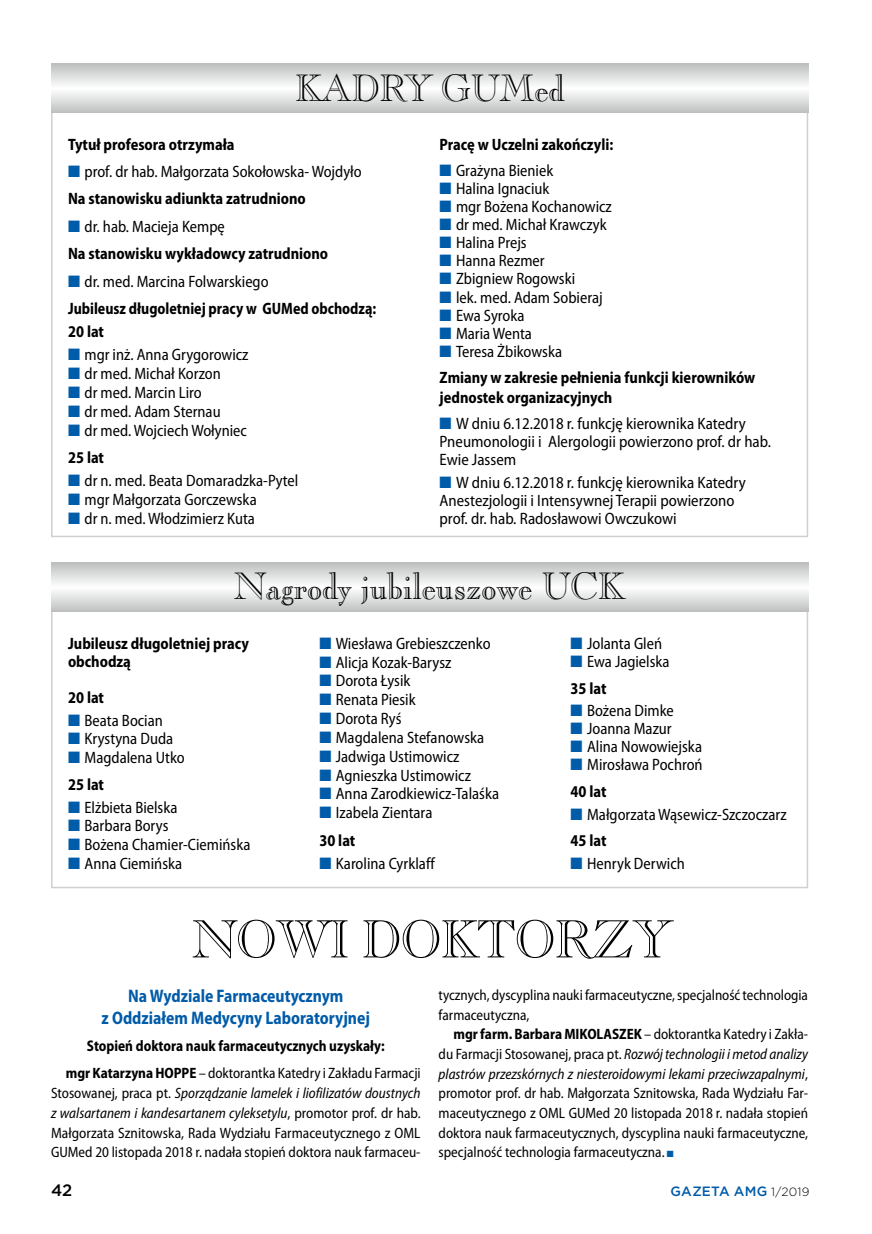
<style>
.page{position:relative;width:872px;height:1234px;background:#fff}
.page>*{position:absolute;margin:0;border:0;box-sizing:border-box;transform-origin:0 0}
.t1{font:52.5px "Caslon Opnface EU";color:#000;scale:.96 1}
.t2{font:37.5px "Caslon Opnface EU";color:#000;scale:.96 1}
.t3{font:700 semi-condensed 18.15px/22px "Myriad Pro";color:#005ba8;text-align:center;scale:.93 1}
.t4{font:semi-condensed 16.5px/27.3px "Myriad Pro";color:#000;scale:.96 1}
.t5{font:700 semi-condensed 16.5px/27.3px "Myriad Pro";color:#000;scale:.94 1}
.t6{font:semi-condensed 16.5px/18px "Myriad Pro";color:#000}
.t7{font:700 semi-condensed 16.5px/27.3px "Myriad Pro";color:#000;scale:.91 1}
.t8{font:500 16.5px "Gotham";color:#000}
.t9{font:700 semi-condensed 15.45px "Myriad Pro";color:#000;scale:.93 1}
.t10{font:semi-condensed 15px/19.6px "Myriad Pro";color:#000;text-align:justify;scale:.96 1}
.t11{font:500 13.5px "Gotham";letter-spacing:.015em;color:#005ba8}
.s1{color:#005ba8}
.s2{font-weight:700}
.s3{font-weight:400}
.s4{font-style:italic}
.s5{font-weight:300;font-size:12px;color:#000}
</style>
<div class="page">
<svg style="left:51px;top:64px;width:757px;height:49px"></svg>
<svg style="left:51px;top:562px;width:757px;height:49px"></svg>
<h2 class="t2" style="left:295px;top:64px;width:281px">KADRY GUMed</h2>
<p class="t5" style="left:68px;top:130px;width:179px">Tytuł profesora otrzymała</p>
<p class="t4" style="left:68px;top:157px;width:307px"><span class="s1">■</span> prof. dr hab. Małgorzata Sokołowska- Wojdyło<br><span class="s2">Na stanowisku adiunkta zatrudniono</span></p>
<p class="t5" style="left:68px;top:212px;width:278px"><span class="s1">■</span> <span class="s3">dr. hab. Macieja Kempę<br></span>Na stanowisku wykładowcy zatrudniono</p>
<p class="t7" style="left:68px;top:267px;width:340px"><span class="s1">■</span> <span class="s3">dr. med. Marcina Folwarskiego<br></span>Jubileusz długoletniej pracy w GUMed obchodzą:</p>
<p class="t5" style="left:68px;top:317px;width:40px">20 lat</p>
<p class="t4" style="left:68px;top:340px;width:189px"><span class="s1">■</span> mgr inż. Anna Grygorowicz</p>
<p class="t4" style="left:68px;top:359px;width:161px"><span class="s1">■</span> dr med. Michał Korzon</p>
<p class="t4" style="left:68px;top:378px;width:141px"><span class="s1">■</span> dr med. Marcin Liro</p>
<p class="t4" style="left:68px;top:397px;width:160px"><span class="s1">■</span> dr med. Adam Sternau</p>
<p class="t4" style="left:68px;top:416px;width:188px"><span class="s1">■</span> dr med. Wojciech Wołyniec<br><span class="s2">25 lat</span></p>
<p class="t4" style="left:68px;top:466px;width:241px"><span class="s1">■</span> dr n. med. Beata Domaradzka-Pytel</p>
<p class="t4" style="left:68px;top:485px;width:198px"><span class="s1">■</span> mgr Małgorzata Gorczewska</p>
<p class="t4" style="left:68px;top:504px;width:196px"><span class="s1">■</span> dr n. med. Włodzimierz Kuta</p>
<p class="t5" style="left:439px;top:130px;width:186px">Pracę w Uczelni zakończyli:</p>
<p class="t4" style="left:439px;top:157px;width:120px"><span class="s1">■</span> Grażyna Bieniek</p>
<p class="t4" style="left:439px;top:175px;width:116px"><span class="s1">■</span> Halina Ignaciuk</p>
<p class="t4" style="left:439px;top:193px;width:181px"><span class="s1">■</span> mgr Bożena Kochanowicz</p>
<p class="t4" style="left:439px;top:211px;width:175px"><span class="s1">■</span> dr med. Michał Krawczyk</p>
<p class="t4" style="left:439px;top:229px;width:92px"><span class="s1">■</span> Halina Prejs</p>
<p class="t4" style="left:439px;top:247px;width:111px"><span class="s1">■</span> Hanna Rezmer</p>
<p class="t4" style="left:439px;top:265px;width:143px"><span class="s1">■</span> Zbigniew Rogowski</p>
<p class="t4" style="left:439px;top:283px;width:171px"><span class="s1">■</span> lek. med. Adam Sobieraj</p>
<p class="t4" style="left:439px;top:301px;width:90px"><span class="s1">■</span> Ewa Syroka</p>
<p class="t4" style="left:439px;top:319px;width:98px"><span class="s1">■</span> Maria Wenta</p>
<p class="t5" style="left:439px;top:337px;width:337px;line-height:26.5px"><span class="s1">■</span> <span class="s3">Teresa Żbikowska<br></span>Zmiany w zakresie pełnienia funkcji kierowników</p>
<p class="t5" style="left:439px;top:383px;width:185px">jednostek organizacyjnych</p>
<p class="t6" style="left:439px;top:414px;width:333px"><span class="s1">■</span> W dniu 6.12.2018 r. funkcję kierownika Katedry<br>Pneumonologii i Alergologii powierzono prof. dr hab.<br>Ewie Jassem</p>
<p class="t6" style="left:439px;top:473px;width:308px"><span class="s1">■</span> W dniu 6.12.2018 r. funkcję kierownika Katedry<br>Anestezjologii i Intensywnej Terapii powierzono prof. dr. hab. Radosławowi Owczukowi</p>
<h2 class="t2" style="left:234px;top:563px;width:408px">Nagrody jubileuszowe UCK</h2>
<p class="t5" style="left:68px;top:633px;width:194px;line-height:18.6px">Jubileusz długoletniej pracy obchodzą</p>
<p class="t5" style="left:68px;top:683px;width:40px">20 lat</p>
<p class="t4" style="left:68px;top:706px;width:100px"><span class="s1">■</span> Beata Bocian</p>
<p class="t4" style="left:68px;top:724px;width:111px"><span class="s1">■</span> Krystyna Duda</p>
<p class="t4" style="left:68px;top:743px;width:123px"><span class="s1">■</span> Magdalena Utko<br><span class="s2">25 lat</span></p>
<p class="t4" style="left:68px;top:793px;width:116px"><span class="s1">■</span> Elżbieta Bielska</p>
<p class="t4" style="left:68px;top:811px;width:106px"><span class="s1">■</span> Barbara Borys</p>
<p class="t4" style="left:68px;top:830px;width:192px"><span class="s1">■</span> Bożena Chamier-Ciemińska</p>
<p class="t4" style="left:68px;top:849px;width:120px"><span class="s1">■</span> Anna Ciemińska</p>
<p class="t4" style="left:319px;top:629px;width:180px"><span class="s1">■</span> Wiesława Grebieszczenko</p>
<p class="t4" style="left:319px;top:648px;width:139px"><span class="s1">■</span> Alicja Kozak-Barysz</p>
<p class="t4" style="left:319px;top:666px;width:96px"><span class="s1">■</span> Dorota Łysik</p>
<p class="t4" style="left:319px;top:685px;width:102px"><span class="s1">■</span> Renata Piesik</p>
<p class="t4" style="left:319px;top:704px;width:87px"><span class="s1">■</span> Dorota Ryś</p>
<p class="t4" style="left:319px;top:723px;width:173px"><span class="s1">■</span> Magdalena Stefanowska</p>
<p class="t4" style="left:319px;top:742px;width:147px"><span class="s1">■</span> Jadwiga Ustimowicz</p>
<p class="t4" style="left:319px;top:761px;width:159px"><span class="s1">■</span> Agnieszka Ustimowicz</p>
<p class="t4" style="left:319px;top:779px;width:189px"><span class="s1">■</span> Anna Zarodkiewicz-Talaśka</p>
<p class="t4" style="left:319px;top:798px;width:119px"><span class="s1">■</span> Izabela Zientara<br><span class="s2">30 lat</span></p>
<p class="t4" style="left:319px;top:849px;width:122px"><span class="s1">■</span> Karolina Cyrklaff</p>
<p class="t4" style="left:570px;top:629px;width:97px"><span class="s1">■</span> Jolanta Gleń</p>
<p class="t4" style="left:570px;top:647px;width:105px;line-height:26.7px"><span class="s1">■</span> Ewa Jagielska<br><span class="s2">35 lat</span></p>
<p class="t4" style="left:570px;top:696px;width:109px"><span class="s1">■</span> Bożena Dimke</p>
<p class="t4" style="left:570px;top:714px;width:107px"><span class="s1">■</span> Joanna Mazur</p>
<p class="t4" style="left:570px;top:732px;width:138px"><span class="s1">■</span> Alina Nowowiejska</p>
<p class="t4" style="left:570px;top:751px;width:139px;line-height:26.7px"><span class="s1">■</span> Mirosława Pochroń<br><span class="s2">40 lat</span></p>
<p class="t4" style="left:570px;top:800px;width:226px;line-height:26.7px"><span class="s1">■</span> Małgorzata Wąsewicz-Szczoczarz<br><span class="s2">45 lat</span></p>
<p class="t4" style="left:570px;top:849px;width:120px"><span class="s1">■</span> Henryk Derwich</p>
<h1 class="t1" style="left:193px;top:906px;width:499px">NOWI DOKTORZY</h1>
<p class="t3" style="left:102px;top:984px;width:290px">Na Wydziale Farmaceutycznym<br>z Oddziałem Medycyny Laboratoryjnej</p>
<p class="t9" style="left:87px;top:1035px;width:322px">Stopień doktora nauk farmaceutycznych uzyskały:</p>
<p class="t10" style="left:51px;top:1063px;width:386px;text-indent:15px"><span class="s2">mgr Katarzyna HOPPE</span> – doktorantka Katedry i Zakładu Farmacji Stosowanej, praca pt. <span class="s4">Sporządzanie lamelek i liofilizatów doustnych z walsartanem i kandesartanem cyleksetylu</span>, promotor prof. dr hab.<br>Małgorzata Sznitowska, Rada Wydziału Farmaceutycznego z OML GUMed 20 listopada 2018 r. nadała stopień doktora nauk farmaceu-</p>
<p class="t10" style="left:438px;top:984px;width:386px">tycznych, dyscyplina nauki farmaceutyczne, specjalność technologia farmaceutyczna,</p>
<p class="t10" style="left:438px;top:1024px;width:386px;text-indent:15px"><span class="s2">mgr farm. Barbara MIKOLASZEK</span> – doktorantka Katedry i Zakła&shy;du Farmacji Stosowanej, praca pt. <span class="s4">Rozwój technologii i metod analizy plastrów przezskórnych z niesteroidowymi lekami przeciwzapalnymi</span>, promotor prof. dr hab. Małgorzata Sznitowska, Rada Wydziału Far&shy;maceutycznego z OML GUMed 20 listopada 2018 r. nadała stopień doktora nauk farmaceutycznych, dyscyplina nauki farmaceutyczne, specjalność technologia farmaceutyczna. <span class="s1">■</span></p>
<p class="t8" style="left:51px;top:1179px;width:23px">42</p>
<p class="t11" style="left:670px;top:1182px;width:140px">GAZETA AMG <span class="s5">1/2019</span></p>
</div>
